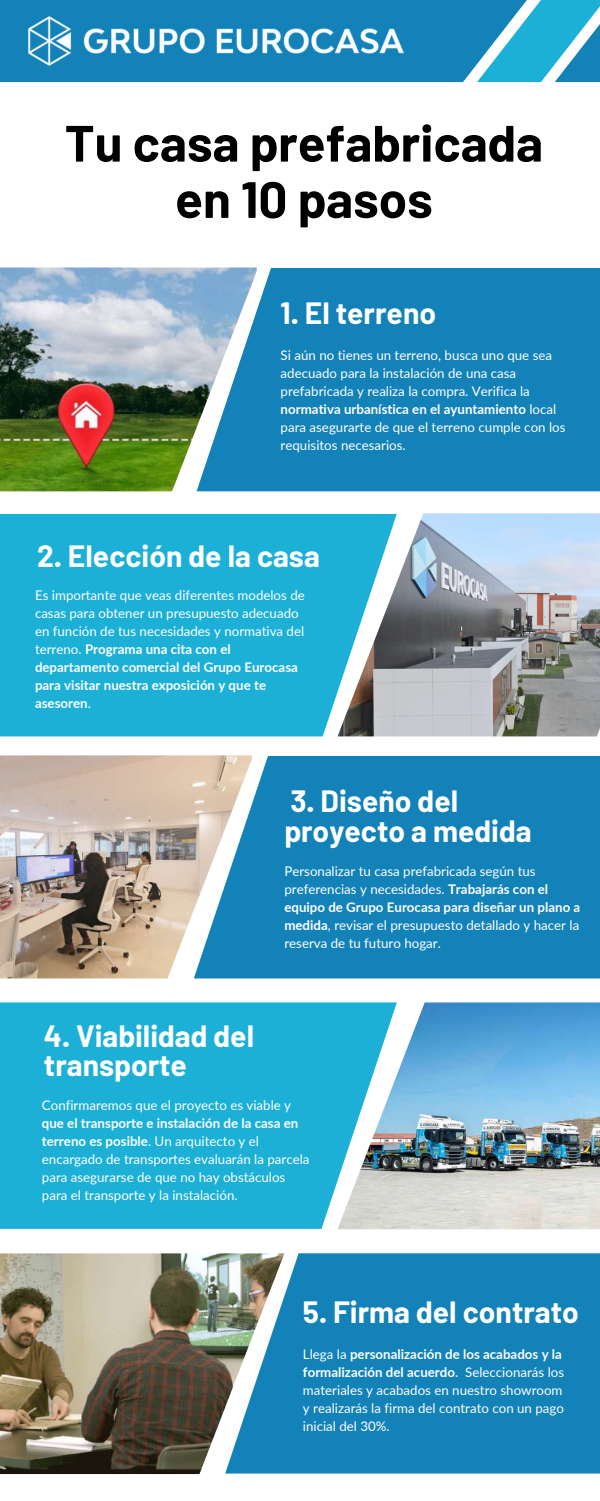
<style>
.page{position:relative;width:600px;height:1501px;background:#fff}
.page>*{position:absolute;margin:0;border:0;box-sizing:border-box;transform-origin:0 0}
.t1{font:700 51px/56.2px "Barlow";color:#000;text-align:center}
.t2{font:700 30px/29.2px "Barlow";color:#fff}
.t3{font:13.3px/18px "Lato";color:#fff}
.s1{font-weight:700}
</style>
<div class="page">
<div style="left:0;top:513px;width:397px;height:223px;background:#1cb0d6"></div>
<img style="left:338px;top:513px;width:262px;height:223px">
<div style="left:197px;top:268px;width:403px;height:223px;background:#1382b8"></div>
<img style="left:0;top:267px;width:256px;height:224px">
<svg style="left:527px;top:0;width:28px;height:82px;background:#34b8da"></svg>
<svg style="left:555px;top:0;width:45px;height:82px"></svg>
<svg style="left:0;top:0;width:527px;height:82px;background:#1e8bbd"></svg>
<div style="left:0;top:1002px;width:397px;height:226px;background:#1cb0d6"></div>
<img style="left:338px;top:1002px;width:262px;height:226px">
<div style="left:194px;top:755px;width:406px;height:223px;background:#1382b8"></div>
<img style="left:0;top:755px;width:251px;height:223px">
<div style="left:225px;top:1252px;width:375px;height:221px;background:#1382b8"></div>
<img style="left:0;top:1253px;width:284px;height:220px">
<img style="left:25px;top:13px;width:382px;height:56px">
<h1 class="t1" style="left:65px;top:113px;width:480px">Tu casa prefabricada en 10 pasos</h1>
<h2 class="t2" style="left:281px;top:298px;width:157px">1. El terreno</h2>
<p class="t3" style="left:281px;top:346px;width:286px">Si aún no tienes un terreno, busca uno que sea adecuado para la instalación de una casa prefabricada y realiza la compra. Verifica la <span class="s1">normativa urbanística en el ayuntamiento</span> local para asegurarte de que el terreno cumple con los requisitos necesarios.</p>
<h2 class="t2" style="left:37px;top:540px;width:284px">2. Elección de la casa</h2>
<p class="t3" style="left:35px;top:585px;width:271px">Es importante que veas diferentes modelos de casas para obtener un presupuesto adecuado en función de tus necesidades y normativa del terreno. <span class="s1">Programa una cita con el departamento comercial del Grupo Eurocasa para visitar nuestra exposición y que te asesoren</span>.</p>
<h2 class="t2" style="left:284px;top:785px;width:249px">3. Diseño del proyecto a medida</h2>
<p class="t3" style="left:284px;top:861px;width:297px">Personalizar tu casa prefabricada según tus preferencias y necesidades. <span class="s1">Trabajarás con el equipo de Grupo Eurocasa para diseñar un plano a medida</span>, revisar el presupuesto detallado y hacer la reserva de tu futuro hogar.</p>
<h2 class="t2" style="left:44px;top:1020px;width:212px">4. Viabilidad del transporte</h2>
<p class="t3" style="left:42px;top:1095px;width:251px">Confirmaremos que el proyecto es viable y</p>
<p class="t3" style="left:42px;top:1113px;width:269px"><span class="s1">que el transporte e instalación de la casa en terreno es posible</span>. Un arquitecto y el encargado de transportes evaluarán la parcela para asegurarse de que no hay obstáculos para el transporte y la instalación.</p>
<h2 class="t2" style="left:303px;top:1295px;width:277px">5. Firma del contrato</h2>
<p class="t3" style="left:303px;top:1344px;width:263px">Llega la <span class="s1">personalización de los acabados y la formalización del acuerdo</span>. Seleccionarás los materiales y acabados en nuestro showroom y realizarás la firma del contrato con un pago inicial del 30%.</p>
</div>
